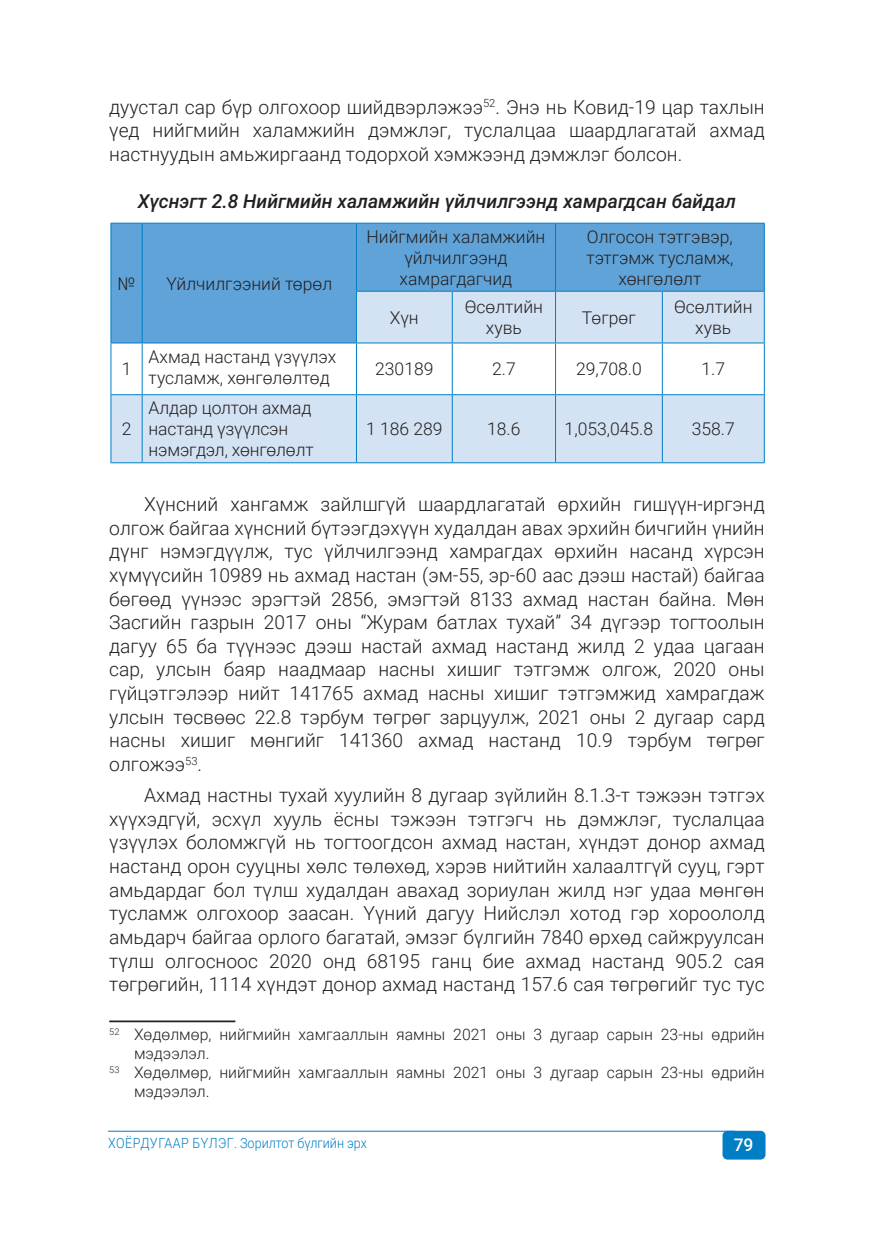
<style>
.page{position:relative;width:874px;height:1241px;background:#fff}
.page>*{position:absolute;margin:0;border:0;box-sizing:border-box;transform-origin:0 0}
.No_Spacing{font:300 19.25px/23.6px "Roboto";color:#231f20;text-align:justify}
.footnote_text_ALTS_F{font:300 19.25px/23.6px "Roboto";color:#231f20;text-align:justify}
.husnegt_buduuwch{font:italic 500 19.25px "Roboto";color:#231f20}
.t1{font:300 17.5px/21px "Roboto";color:#231f20;text-align:center}
.t2{font:500 17.5px "Roboto";color:#fff}
.zuult{font:300 15.75px/18.9px "Roboto";color:#231f20}
.t3{font:300 14px "Roboto";color:#007ec5;scale:.9 1}
</style>
<div class="page">
<div style="left:722px;top:1130px;width:43px;height:29px;background:#007ec5;border-radius:5px"></div>
<hr style="left:108px;top:1130px;width:626px;height:1px;background:#007ec5">
<div style="left:111px;top:224px;width:652px;height:67px;background:#60a3d8"></div>
<svg style="left:111px;top:291px;width:652px;height:171px;fill:#d4e3f4"></svg>
<hr style="left:110px;top:223px;width:32px;height:1px;background:#007ec5">
<hr style="left:110px;top:223px;width:1px;height:68px;background:#007ec5">
<hr style="left:142px;top:223px;width:214px;height:1px;background:#007ec5">
<hr style="left:142px;top:223px;width:1px;height:68px;background:#007ec5">
<hr style="left:110px;top:291px;width:1px;height:51px;background:#007ec5">
<hr style="left:142px;top:291px;width:1px;height:51px;background:#007ec5">
<hr style="left:356px;top:223px;width:96px;height:1px;background:#007ec5">
<hr style="left:356px;top:223px;width:1px;height:68px;background:#007ec5">
<hr style="left:452px;top:223px;width:103px;height:1px;background:#007ec5">
<hr style="left:555px;top:223px;width:107px;height:1px;background:#007ec5">
<hr style="left:555px;top:223px;width:1px;height:68px;background:#007ec5">
<hr style="left:662px;top:223px;width:102px;height:1px;background:#007ec5">
<hr style="left:763px;top:223px;width:1px;height:68px;background:#007ec5">
<hr style="left:356px;top:291px;width:96px;height:1px;background:#007ec5">
<hr style="left:356px;top:291px;width:1px;height:51px;background:#007ec5">
<hr style="left:452px;top:291px;width:103px;height:1px;background:#007ec5">
<hr style="left:451px;top:291px;width:1px;height:51px;background:#007ec5">
<hr style="left:555px;top:291px;width:107px;height:1px;background:#007ec5">
<hr style="left:555px;top:291px;width:1px;height:51px;background:#007ec5">
<hr style="left:662px;top:291px;width:102px;height:1px;background:#007ec5">
<hr style="left:661px;top:291px;width:1px;height:51px;background:#007ec5">
<hr style="left:763px;top:291px;width:1px;height:51px;background:#007ec5">
<hr style="left:110px;top:342px;width:32px;height:1px;background:#007ec5">
<hr style="left:110px;top:343px;width:1px;height:51px;background:#007ec5">
<hr style="left:142px;top:342px;width:214px;height:1px;background:#007ec5">
<hr style="left:142px;top:343px;width:1px;height:51px;background:#007ec5">
<hr style="left:356px;top:342px;width:96px;height:1px;background:#007ec5">
<hr style="left:356px;top:343px;width:1px;height:51px;background:#007ec5">
<hr style="left:452px;top:342px;width:103px;height:1px;background:#007ec5">
<hr style="left:451px;top:343px;width:1px;height:51px;background:#007ec5">
<hr style="left:555px;top:342px;width:107px;height:1px;background:#007ec5">
<hr style="left:555px;top:343px;width:1px;height:51px;background:#007ec5">
<hr style="left:662px;top:342px;width:102px;height:1px;background:#007ec5">
<hr style="left:661px;top:343px;width:1px;height:51px;background:#007ec5">
<hr style="left:763px;top:343px;width:1px;height:51px;background:#007ec5">
<hr style="left:110px;top:394px;width:32px;height:1px;background:#007ec5">
<hr style="left:110px;top:395px;width:1px;height:67px;background:#007ec5">
<hr style="left:142px;top:394px;width:214px;height:1px;background:#007ec5">
<hr style="left:142px;top:395px;width:1px;height:67px;background:#007ec5">
<hr style="left:356px;top:394px;width:96px;height:1px;background:#007ec5">
<hr style="left:356px;top:395px;width:1px;height:67px;background:#007ec5">
<hr style="left:452px;top:394px;width:103px;height:1px;background:#007ec5">
<hr style="left:451px;top:395px;width:1px;height:67px;background:#007ec5">
<hr style="left:555px;top:394px;width:107px;height:1px;background:#007ec5">
<hr style="left:555px;top:395px;width:1px;height:67px;background:#007ec5">
<hr style="left:662px;top:394px;width:102px;height:1px;background:#007ec5">
<hr style="left:661px;top:395px;width:1px;height:67px;background:#007ec5">
<hr style="left:763px;top:395px;width:1px;height:67px;background:#007ec5">
<hr style="left:110px;top:462px;width:32px;height:1px;background:#007ec5">
<hr style="left:142px;top:462px;width:214px;height:1px;background:#007ec5">
<hr style="left:356px;top:462px;width:96px;height:1px;background:#007ec5">
<hr style="left:452px;top:462px;width:103px;height:1px;background:#007ec5">
<hr style="left:555px;top:462px;width:107px;height:1px;background:#007ec5">
<hr style="left:662px;top:462px;width:102px;height:1px;background:#007ec5">
<hr style="left:109px;top:1020px;width:126px;height:2px;background:#231f20">
<p class="footnote_text_ALTS_F" style="left:109px;top:94px;width:656px">дуустал сар бүр олгохоор шийдвэрлэжээ<sup>52</sup>. Энэ нь Ковид-19 цар тахлын үед нийгмийн халамжийн дэмжлэг, туслалцаа шаардлагатай ахмад настнуудын амьжиргаанд тодорхой хэмжээнд дэмжлэг болсон.</p>
<p class="husnegt_buduuwch" style="left:138px;top:188px;width:599px">Хүснэгт 2.8 Нийгмийн халамжийн үйлчилгээнд хамрагдсан байдал</p>
<p class="t1" style="left:118px;top:272px;width:19px">№</p>
<p class="t1" style="left:166px;top:272px;width:167px">Үйлчилгээний төрөл</p>
<p class="t1" style="left:122px;top:358px;width:11px">1</p>
<p class="t1" style="left:122px;top:418px;width:11px">2</p>
<p class="t1" style="left:148px;top:345px;width:189px;text-align:left">Ахмад настанд үзүүлэх тусламж, хөнгөлөлтөд</p>
<p class="t1" style="left:148px;top:397px;width:166px;text-align:left">Алдар цолтон ахмад настанд үзүүлсэн нэмэгдэл, хөнгөлөлт</p>
<p class="t1" style="left:366px;top:225px;width:180px">Нийгмийн халамжийн үйлчилгээнд хамрагдагчид</p>
<p class="t1" style="left:586px;top:225px;width:148px">Олгосон тэтгэвэр, тэтгэмж тусламж, хөнгөлөлт</p>
<p class="t1" style="left:390px;top:306px;width:30px">Хүн</p>
<p class="t1" style="left:464px;top:296px;width:80px">Өсөлтийн хувь</p>
<p class="t1" style="left:581px;top:306px;width:55px">Төгрөг</p>
<p class="t1" style="left:673px;top:296px;width:80px">Өсөлтийн хувь</p>
<p class="t1" style="left:375px;top:358px;width:60px">230189</p>
<p class="t1" style="left:492px;top:358px;width:25px">2.7</p>
<p class="t1" style="left:575px;top:358px;width:67px">29,708.0</p>
<p class="t1" style="left:701px;top:358px;width:25px">1.7</p>
<p class="t1" style="left:366px;top:418px;width:78px">1 186 289</p>
<p class="t1" style="left:487px;top:418px;width:35px">18.6</p>
<p class="t1" style="left:564px;top:418px;width:90px">1,053,045.8</p>
<p class="t1" style="left:691px;top:418px;width:44px">358.7</p>
<p class="No_Spacing" style="left:109px;top:491px;width:656px;text-indent:35px">Хүнсний хангамж зайлшгүй шаардлагатай өрхийн гишүүн-иргэнд олгож байгаа хүнсний бүтээгдэхүүн худалдан авах эрхийн бичгийн үнийн дүнг нэмэгдүүлж, тус үйлчилгээнд хамрагдах өрхийн насанд хүрсэн хүмүүсийн 10989 нь ахмад настан (эм-55, эр-60 аас дээш настай) байгаа бөгөөд үүнээс эрэгтэй 2856, эмэгтэй 8133 ахмад настан байна. Мөн Засгийн газрын 2017 оны “Журам батлах тухай” 34 дүгээр тогтоолын дагуу 65 ба түүнээс дээш настай ахмад настанд жилд 2 удаа цагаан сар, улсын баяр наадмаар насны хишиг тэтгэмж олгож, 2020 оны гүйцэтгэлээр нийт 141765 ахмад насны хишиг тэтгэмжид хамрагдаж улсын төсвөөс 22.8 тэрбум төгрөг зарцуулж, 2021 оны 2 дугаар сард насны хишиг мөнгийг 141360 ахмад настанд 10.9 тэрбум төгрөг олгожээ<sup>53</sup>.</p>
<p class="No_Spacing" style="left:109px;top:782px;width:656px;text-indent:35px">Ахмад настны тухай хуулийн 8 дугаар зүйлийн 8.1.3-т тэжээн тэтгэх хүүхэдгүй, эсхүл хууль ёсны тэжээн тэтгэгч нь дэмжлэг, туслалцаа үзүүлэх боломжгүй нь тогтоогдсон ахмад настан, хүндэт донор ахмад настанд орон сууцны хөлс төлөхөд, хэрэв нийтийн халаалтгүй сууц, гэрт амьдардаг бол түлш худалдан авахад зориулан жилд нэг удаа мөнгөн тусламж олгохоор заасан. Үүний дагуу Нийслэл хотод гэр хороололд амьдарч байгаа орлого багатай, эмзэг бүлгийн 7840 өрхөд сайжруулсан түлш олгосноос 2020 онд 68195 ганц бие ахмад настанд 905.2 сая төгрөгийн, 1114 хүндэт донор ахмад настанд 157.6 сая төгрөгийг тус тус</p>
<p class="zuult" style="left:134px;top:1024px;width:631px;text-indent:-25px"><sup>52</sup> Хөдөлмөр, нийгмийн хамгааллын яамны 2021 оны 3 дугаар сарын 23-ны өдрийн мэдээлэл.</p>
<p class="zuult" style="left:134px;top:1062px;width:631px;text-indent:-25px"><sup>53</sup> Хөдөлмөр, нийгмийн хамгааллын яамны 2021 оны 3 дугаар сарын 23-ны өдрийн мэдээлэл.</p>
<p class="t3" style="left:108px;top:1133px;width:289px">ХОЁРДУГААР БҮЛЭГ. Зорилтот бүлгийн эрх</p>
<p class="t2" style="left:733px;top:1132px;width:21px">79</p>
</div>
